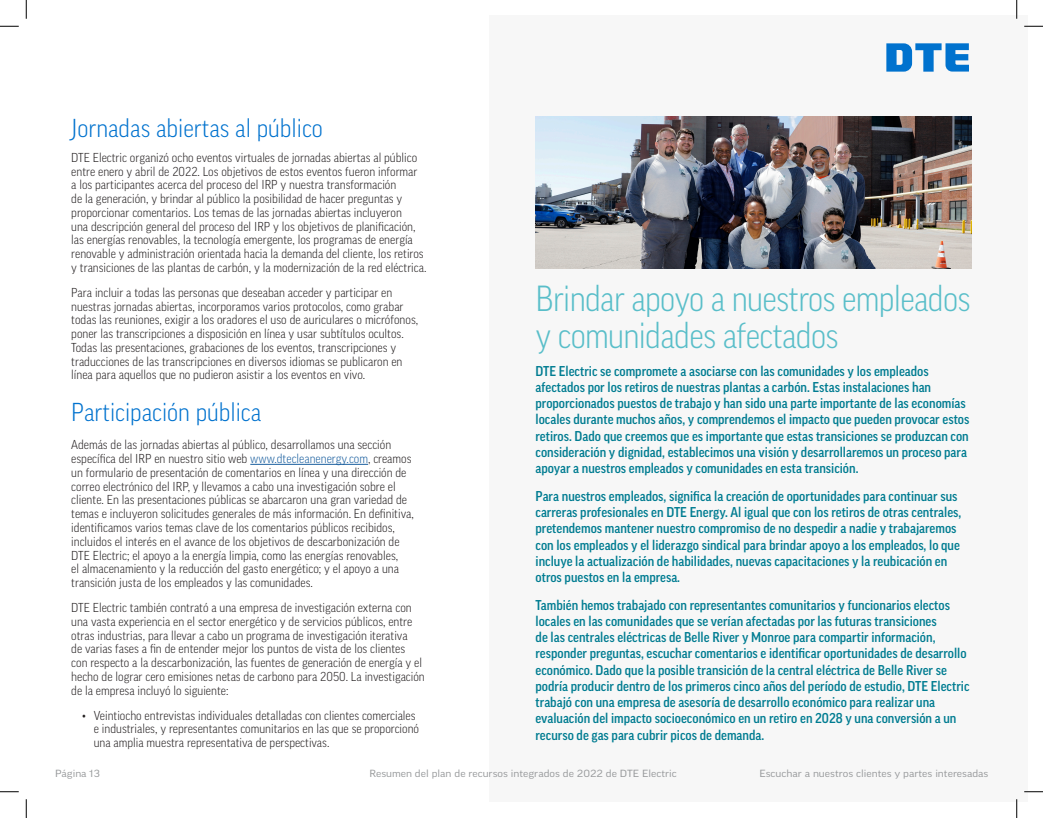
<style>
.page{position:relative;width:1043px;height:818px;background:#fff}
.page>*{position:absolute;margin:0;border:0;box-sizing:border-box;transform-origin:0 0}
.Section_title{font:300 35px/37.5px "Good Pro Narr";letter-spacing:-.02em;color:#59bec9}
.body{font:300 25px "Good Pro Narr";color:#0072ce}
.sub-section_title{font:300 25px "Good Pro Narr";color:#0072ce}
.Lead-in{font:500 13.75px/16.2px "Good Pro Narr";color:#007c91}
.body-2{font:300 12.5px/13.8px "Good Pro Narr";color:#231f20}
.t1{font:expanded 10px "Good Pro";color:#97999b}
.s1{color:#175d9e}
</style>
<div class="page">
<div style="left:489px;top:16px;width:538px;height:786px;background:#f7f7f7"></div>
<svg style="left:886px;top:43px;width:83px;height:29px"></svg>
<hr style="left:250px;top:464px;width:118px;height:1px;background:#175d9e">
<img style="left:535px;top:116px;width:436px;height:152px">
<svg style="left:0;top:25px;width:19px;height:2px"></svg>
<svg style="left:1024px;top:25px;width:18px;height:2px"></svg>
<svg style="left:0;top:791px;width:19px;height:1px"></svg>
<svg style="left:1024px;top:791px;width:18px;height:1px"></svg>
<svg style="left:25px;top:0;width:2px;height:19px"></svg>
<svg style="left:25px;top:799px;width:2px;height:19px"></svg>
<svg style="left:1016px;top:0;width:1px;height:19px"></svg>
<svg style="left:1016px;top:799px;width:1px;height:19px"></svg>
<p class="body" style="left:71px;top:113px;width:253px">Jornadas abiertas al público</p>
<p class="body-2" style="left:71px;top:150px;width:357px">DTE Electric organizó ocho eventos virtuales de jornadas abiertas al público entre enero y abril de 2022. Los objetivos de estos eventos fueron informar<br>a los participantes acerca del proceso del IRP y nuestra transformación<br>de la generación, y brindar al público la posibilidad de hacer preguntas y proporcionar comentarios. Los temas de las jornadas abiertas incluyeron<br>una descripción general del proceso del IRP y los objetivos de planificación, las energías renovables, la tecnología emergente, los programas de energía renovable y administración orientada hacia la demanda del cliente, los retiros y transiciones de las plantas de carbón, y la modernización de la red eléctrica.</p>
<p class="body-2" style="left:71px;top:285px;width:348px">Para incluir a todas las personas que deseaban acceder y participar en nuestras jornadas abiertas, incorporamos varios protocolos, como grabar todas las reuniones, exigir a los oradores el uso de auriculares o micrófonos, poner las transcripciones a disposición en línea y usar subtítulos ocultos.<br>Todas las presentaciones, grabaciones de los eventos, transcripciones y traducciones de las transcripciones en diversos idiomas se publicaron en línea para aquellos que no pudieron asistir a los eventos en vivo.</p>
<p class="sub-section_title" style="left:71px;top:397px;width:191px">Participación pública</p>
<p class="body-2" style="left:71px;top:438px;width:344px">Además de las jornadas abiertas al público, desarrollamos una sección específica del IRP en nuestro sitio web <span class="s1">www.dtecleanenergy.com</span>, creamos un formulario de presentación de comentarios en línea y una dirección de correo electrónico del IRP, y llevamos a cabo una investigación sobre el cliente. En las presentaciones públicas se abarcaron una gran variedad de temas e incluyeron solicitudes generales de más información. En definitiva, identificamos varios temas clave de los comentarios públicos recibidos, incluidos el interés en el avance de los objetivos de descarbonización de DTE Electric; el apoyo a la energía limpia, como las energías renovables,<br>el almacenamiento y la reducción del gasto energético; y el apoyo a una transición justa de los empleados y las comunidades.</p>
<p class="body-2" style="left:71px;top:600px;width:355px">DTE Electric también contrató a una empresa de investigación externa con una vasta experiencia en el sector energético y de servicios públicos, entre otras industrias, para llevar a cabo un programa de investigación iterativa<br>de varias fases a fin de entender mejor los puntos de vista de los clientes<br>con respecto a la descarbonización, las fuentes de generación de energía y el hecho de lograr cero emisiones netas de carbono para 2050. La investigación de la empresa incluyó lo siguiente:</p>
<p class="body-2" style="left:94px;top:708px;width:327px;text-indent:-11px">• Veintiocho entrevistas individuales detalladas con clientes comerciales e industriales, y representantes comunitarios en las que se proporcionó una amplia muestra representativa de perspectivas.</p>
<p class="Section_title" style="left:535px;top:279px;width:436px">Brindar apoyo a nuestros empleados y comunidades afectados</p>
<p class="Lead-in" style="left:535px;top:362px;width:435px">DTE Electric se compromete a asociarse con las comunidades y los empleados afectados por los retiros de nuestras plantas a carbón. Estas instalaciones han proporcionados puestos de trabajo y han sido una parte importante de las economías locales durante muchos años, y comprendemos el impacto que pueden provocar estos retiros. Dado que creemos que es importante que estas transiciones se produzcan con consideración y dignidad, establecimos una visión y desarrollaremos un proceso para apoyar a nuestros empleados y comunidades en esta transición.</p>
<p class="Lead-in" style="left:535px;top:487px;width:427px">Para nuestros empleados, significa la creación de oportunidades para continuar sus carreras profesionales en DTE Energy. Al igual que con los retiros de otras centrales, pretendemos mantener nuestro compromiso de no despedir a nadie y trabajaremos con los empleados y el liderazgo sindical para brindar apoyo a los empleados, lo que incluye la actualización de habilidades, nuevas capacitaciones y la reubicación en otros puestos en la empresa.</p>
<p class="Lead-in" style="left:535px;top:596px;width:435px">También hemos trabajado con representantes comunitarios y funcionarios electos locales en las comunidades que se verían afectadas por las futuras transiciones<br>de las centrales eléctricas de Belle River y Monroe para compartir información, responder preguntas, escuchar comentarios e identificar oportunidades de desarrollo económico. Dado que la posible transición de la central eléctrica de Belle River se podría producir dentro de los primeros cinco años del período de estudio, DTE Electric trabajó con una empresa de asesoría de desarrollo económico para realizar una evaluación del impacto socioeconómico en un retiro en 2028 y una conversión a un recurso de gas para cubrir picos de demanda.</p>
<p class="t1" style="left:55px;top:767px;width:46px">Página 13</p>
<p class="t1" style="left:369px;top:767px;width:309px">Resumen del plan de recursos integrados de 2022 de DTE Electric</p>
<p class="t1" style="left:759px;top:767px;width:230px">Escuchar a nuestros clientes y partes interesadas</p>
</div>
